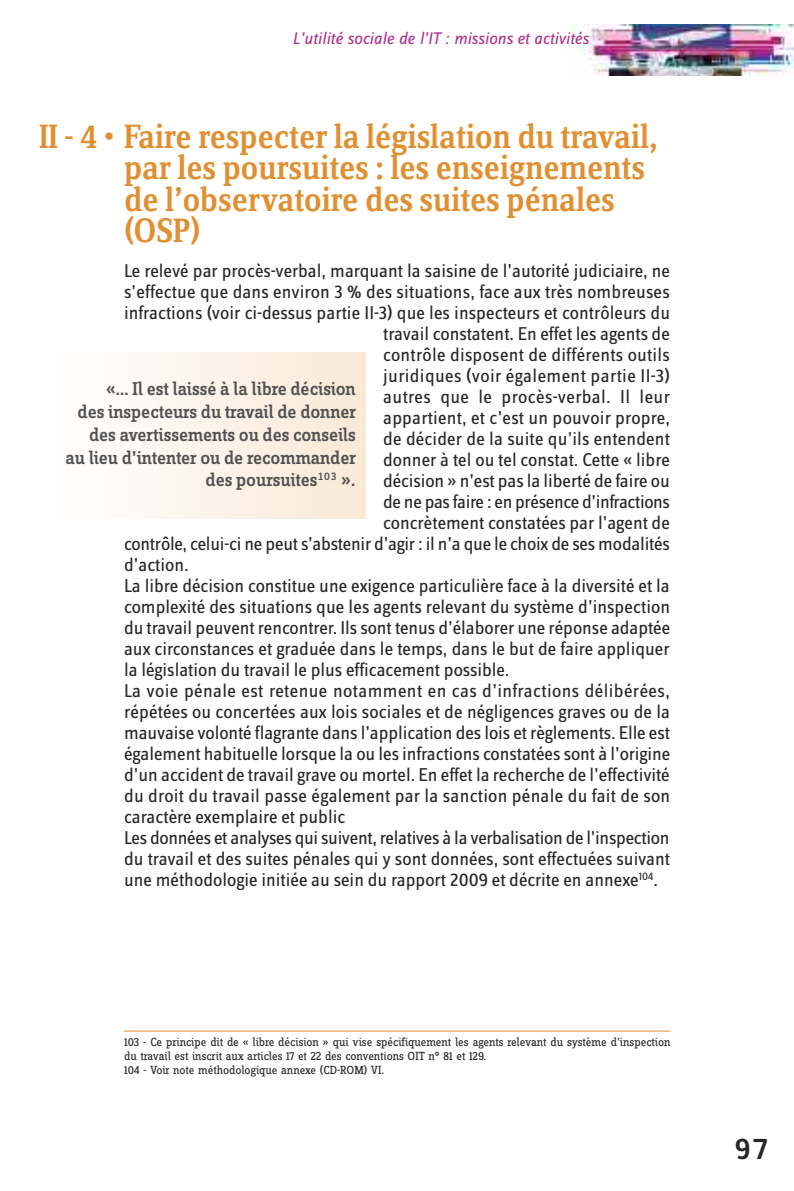
<style>
.page{position:relative;width:794px;height:1191px;background:#fff}
.page>*{position:absolute;margin:0;border:0;box-sizing:border-box;transform-origin:0 0}
.t1{font:500 35px/31.5px "Zine Serif Dis";color:#e08f31}
.t2{font:31.5px "Zine Sans Dis Medium Roman Tf";color:#272627}
.t3{font:19.25px "Zine Sans Dis";color:#272627}
.t4{font:19.25px/22.8px "Zine Slab Dis Medium Roman Tf";color:#525152;text-align:right}
.t5{font:19.25px "Zine Sans Dis";letter-spacing:.02em;color:#272627}
.t6{font:19.25px "Zine Sans Dis";letter-spacing:-.02em;color:#272627}
.t7{font:italic 17.5px "Zine Sans Dis";color:#ad318e}
.t8{font:12.25px/14px "Zine Slab Dis";letter-spacing:-.01em;color:#272627}
</style>
<div class="page">
<img style="left:579px;top:25px;width:215px;height:51px">
<div style="left:51px;top:352px;width:315px;height:166px;background:linear-gradient(to right,#fff,#f9e9d7)"></div>
<hr style="left:124px;top:1030px;width:546px;height:1px;background:#e08f31">
<p class="t7" style="left:292px;top:32px;width:298px">L’utilité sociale de l’IT : missions et activités</p>
<h1 class="t1" style="left:124px;top:124px;width:535px;text-indent:-85px">II - 4 • Faire respecter la législation du travail, par les poursuites : les enseignements de l’observatoire des suites pénales (OSP)</h1>
<p class="t3" style="left:124px;top:264px;width:547px">Le relevé par procès-verbal, marquant la saisine de l’autorité judiciaire, ne</p>
<p class="t3" style="left:124px;top:285px;width:547px">s’effectue que dans environ 3 % des situations, face aux très nombreuses</p>
<p class="t3" style="left:124px;top:306px;width:547px">infractions (voir ci-dessus partie II-3) que les inspecteurs et contrôleurs du</p>
<p class="t3" style="left:383px;top:327px;width:288px">travail constatent. En effet les agents de</p>
<p class="t3" style="left:383px;top:348px;width:288px">contrôle disposent de différents outils</p>
<p class="t5" style="left:383px;top:369px;width:288px">juridiques (voir également partie II-3)</p>
<p class="t5" style="left:383px;top:390px;width:288px">autres que le procès-verbal. Il leur</p>
<p class="t3" style="left:383px;top:411px;width:288px">appartient, et c’est un pouvoir propre,</p>
<p class="t3" style="left:383px;top:432px;width:288px">de décider de la suite qu’ils entendent</p>
<p class="t3" style="left:383px;top:453px;width:288px">donner à tel ou tel constat. Cette « libre</p>
<p class="t3" style="left:383px;top:474px;width:288px">décision » n’est pas la liberté de faire ou</p>
<p class="t6" style="left:383px;top:495px;width:288px">de ne pas faire : en présence d’infractions</p>
<p class="t3" style="left:383px;top:516px;width:288px">concrètement constatées par l’agent de</p>
<p class="t3" style="left:124px;top:537px;width:547px">contrôle, celui-ci ne peut s’abstenir d’agir : il n’a que le choix de ses modalités</p>
<p class="t3" style="left:124px;top:558px;width:66px">d’action.</p>
<p class="t3" style="left:124px;top:579px;width:547px">La libre décision constitue une exigence particulière face à la diversité et la</p>
<p class="t3" style="left:124px;top:600px;width:547px">complexité des situations que les agents relevant du système d’inspection</p>
<p class="t3" style="left:124px;top:621px;width:547px">du travail peuvent rencontrer. Ils sont tenus d’élaborer une réponse adaptée</p>
<p class="t3" style="left:124px;top:642px;width:547px">aux circonstances et graduée dans le temps, dans le but de faire appliquer</p>
<p class="t3" style="left:124px;top:663px;width:387px">la législation du travail le plus efficacement possible.</p>
<p class="t5" style="left:124px;top:684px;width:547px">La voie pénale est retenue notamment en cas d’infractions délibérées,</p>
<p class="t3" style="left:124px;top:705px;width:547px">répétées ou concertées aux lois sociales et de négligences graves ou de la</p>
<p class="t3" style="left:124px;top:726px;width:547px">mauvaise volonté flagrante dans l’application des lois et règlements. Elle est</p>
<p class="t3" style="left:124px;top:747px;width:548px">également habituelle lorsque la ou les infractions constatées sont à l’origine</p>
<p class="t3" style="left:124px;top:768px;width:547px">d’un accident de travail grave ou mortel. En effet la recherche de l’effectivité</p>
<p class="t3" style="left:124px;top:789px;width:548px">du droit du travail passe également par la sanction pénale du fait de son</p>
<p class="t3" style="left:124px;top:810px;width:223px">caractère exemplaire et public</p>
<p class="t3" style="left:124px;top:831px;width:547px">Les données et analyses qui suivent, relatives à la verbalisation de l’inspection</p>
<p class="t3" style="left:124px;top:852px;width:547px">du travail et des suites pénales qui y sont données, sont effectuées suivant</p>
<p class="t3" style="left:124px;top:873px;width:535px">une méthodologie initiée au sein du rapport 2009 et décrite en annexe<sup>104</sup>.</p>
<p class="t4" style="left:66px;top:379px;width:292px">«… Il est laissé à la libre décision<br>des inspecteurs du travail de donner des avertissements ou des conseils au lieu d’intenter ou de recommander des poursuites<sup>103</sup> ».</p>
<p class="t8" style="left:124px;top:1036px;width:548px">103 - Ce principe dit de « libre décision » qui vise spécifiquement les agents relevant du système d’inspection du travail est inscrit aux articles 17 et 22 des conventions OIT n° 81 et 129.<br>104 - Voir note méthodologique annexe (CD-ROM) VI.</p>
<h2 class="t2" style="left:734px;top:1138px;width:37px">97</h2>
</div>
